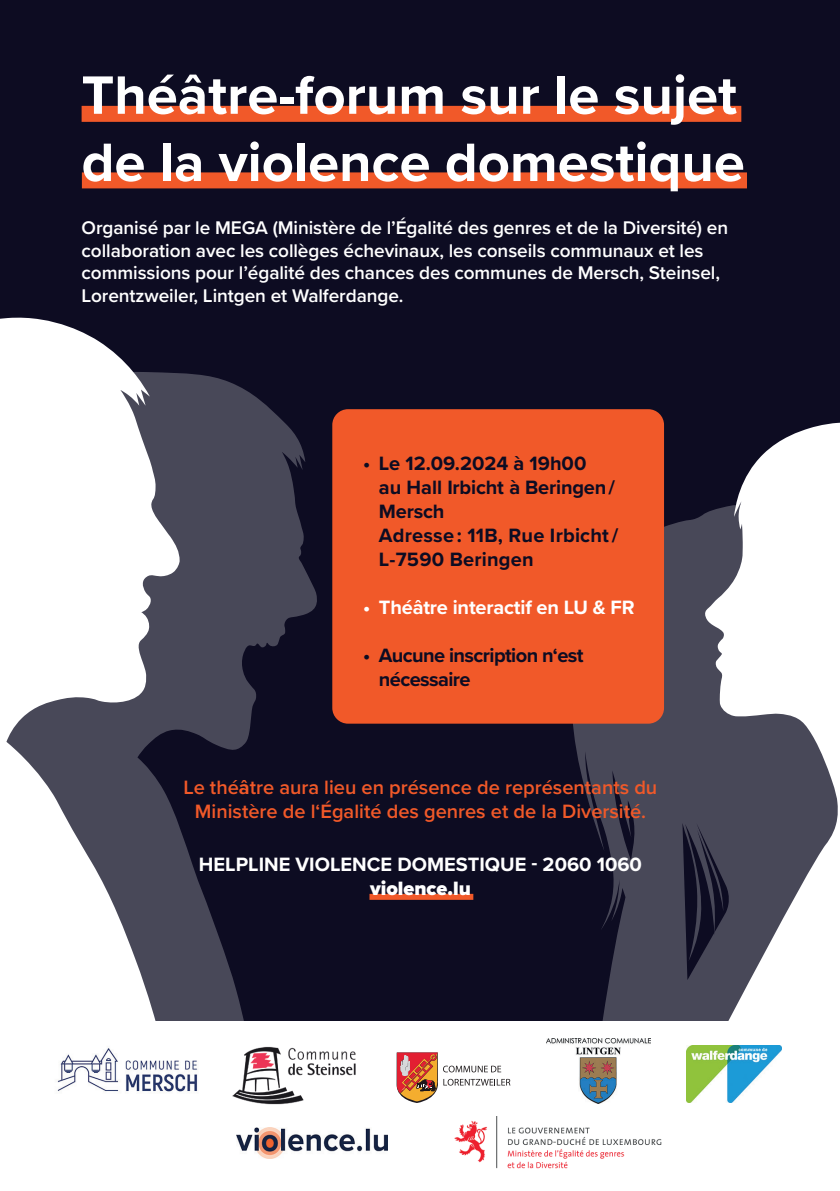
<style>
.page{position:relative;width:840px;height:1191px;background:#fff}
.page>*{position:absolute;margin:0;border:0;box-sizing:border-box;transform-origin:0 0}
.t1{font:700 56px/67.2px "Proxima Nova";color:#fff}
.t2{font:600 20px "Proxima Nova";color:#f15929}
.t3{font:700 20px/24px "Proxima Nova";letter-spacing:-.01em;color:#0d0c22}
.t4{font:700 20px "Proxima Nova";color:#fff}
.t5{font:700 20px/24px "Proxima Nova";letter-spacing:-.03em;color:#0d0c22}
.t6{font:900 20px "Proxima Nova";color:#fff}
.t7{font:600 19px/22.8px "Proxima Nova";letter-spacing:-.005em;color:#fff}
.s1{font-weight:700}
</style>
<div class="page">
<div style="left:0;top:0;width:839px;height:1191px;background:#0d0c22"></div>
<svg style="left:179px;top:373px;width:139px;height:649px"></svg>
<svg style="left:0;top:317px;width:179px;height:705px;background:#bcbcc2"></svg>
<svg style="left:568px;top:503px;width:136px;height:519px;fill:#484858"></svg>
<svg style="left:704px;top:422px;width:135px;height:600px;background:#a1a1a9"></svg>
<div style="left:332px;top:409px;width:331px;height:314px;background:#f15929;border-radius:16px"></div>
<div style="left:82px;top:106px;width:659px;height:16px;background:#f15929"></div>
<div style="left:82px;top:172px;width:664px;height:16px;background:#f15929"></div>
<div style="left:0;top:1022px;width:839px;height:169px;background:#fff"></div>
<div style="left:369px;top:894px;width:104px;height:6px;background:#f15929"></div>
<img style="left:236px;top:1127px;width:151px;height:31px">
<img style="left:454px;top:1116px;width:208px;height:53px">
<img style="left:57px;top:1048px;width:141px;height:45px">
<img style="left:686px;top:1045px;width:94px;height:57px">
<svg style="left:396px;top:1052px;width:114px;height:51px"></svg>
<img style="left:232px;top:1046px;width:124px;height:59px">
<img style="left:546px;top:1038px;width:104px;height:65px">
<p class="t1" style="left:82px;top:60px;width:664px">Théâtre-forum sur le sujet de la violence domestique</p>
<p class="t7" style="left:82px;top:215px;width:647px">Organisé par le MEGA (Ministère de l’Égalité des genres et de la Diversité) en collaboration avec les collèges échevinaux, les conseils communaux et les commissions pour l’égalité des chances des communes de Mersch, Steinsel, Lorentzweiler, Lintgen et Walferdange.</p>
<p class="t3" style="left:379px;top:450px;width:241px;text-indent:-16px">• Le 12.09.2024 à 19h00<br>au Hall Irbicht à Beringen /<br>Mersch<br>Adresse : 11B, Rue Irbicht /<br>L-7590 Beringen</p>
<p class="t4" style="left:363px;top:592px;width:273px">• Théâtre interactif en LU &amp; FR</p>
<p class="t5" style="left:379px;top:642px;width:206px;text-indent:-16px">• Aucune inscription n‘est nécessaire</p>
<p class="t2" style="left:183px;top:772px;width:475px">Le thé<span class="s1">â</span>tre aura lieu en présence de représentants du</p>
<p class="t2" style="left:195px;top:796px;width:452px">Ministère de l‘Égalité des genres et de la Diversité.</p>
<p class="t4" style="left:199px;top:850px;width:444px">HELPLINE VIOLENCE DOMESTIQUE - 2060 1060</p>
<p class="t6" style="left:370px;top:874px;width:102px">violence.lu</p>
</div>
